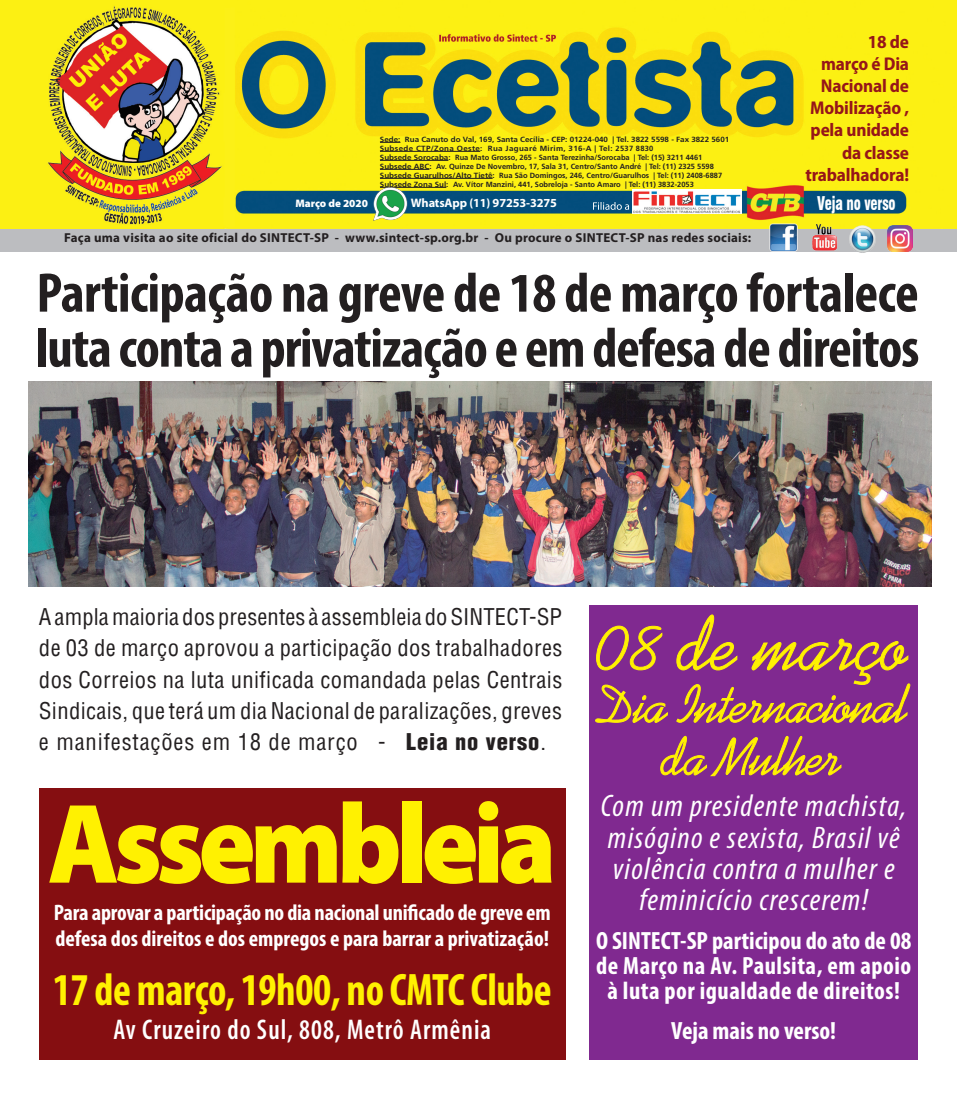
<style>
.page{position:relative;width:957px;height:1099px;background:#fff}
.page>*{position:absolute;margin:0;border:0;box-sizing:border-box;transform-origin:0 0}
.Subtitulo{font:900 114.38px "Myriad Pro";letter-spacing:-.055em;color:#fff101;scale:.93 1}
.Subtitulo-2{font:75px "Kaufmann BT";color:#fff101}
.Título{font:700 condensed 56.25px/55px "Myriad Pro";letter-spacing:-.02em;color:#231f20}
.Subtitulo-3{font:52.5px "Kaufmann BT";letter-spacing:-.02em;color:#fff101}
.Subtitulo-4{font:700 condensed 45.75px "Myriad Pro";letter-spacing:-.01em;color:#fff101;scale:.93 1}
.t1{font:italic condensed 31.25px/31.2px "Myriad Pro";letter-spacing:.04em;color:#fff;text-align:center}
.Subtitulo-5{font:600 condensed 28.62px "Myriad Pro";letter-spacing:.04em;color:#fff;scale:.93 1}
.t2{font:700 condensed 25px/25px "Myriad Pro";letter-spacing:.02em;color:#fff;text-align:center}
.t3{font:700 condensed 25px "Myriad Pro";color:#fff}
.olho{font:22.5px/31.2px "Switzerland Condensed";letter-spacing:.02em;color:#231f20;text-align:justify}
.Subtitulo-6{font:700 condensed 22.5px/26.2px "Myriad Pro";letter-spacing:-.005em;color:#fff}
.olho-2{font:700 semi-condensed 18.5px/22.1px "Myriad Pro";letter-spacing:-.01em;color:#961619;text-align:right}
.olho-3{font:900 condensed 18.5px "Swiss 721 BT";letter-spacing:-.01em;color:#fff;scale:.78 1}
.Corpo_do_texto{font:700 13px "Myriad Pro";letter-spacing:.02em;color:#231f20}
.t4{font:700 12.38px "Myriad Pro";letter-spacing:-.01em;color:#fff}
.Corpo_do_texto-2{font:900 10.88px "Myriad Pro";color:#fff}
.Corpo_do_texto-3{font:700 7.5px/9px "Frutiger LT Std";color:#231f20;scale:1.07 1}
.Corpo_do_texto-4{font:700 7.5px "Frutiger LT Std";letter-spacing:.04em;color:#231f20;scale:1.07 1}
.s1{font-family:"Switzerland Cond Black"}
</style>
<div class="page">
<div style="left:0;top:216px;width:957px;height:35px;background:#bcbdc0"></div>
<img style="left:0;top:0;width:957px;height:228px">
<svg style="left:593px;top:202px;width:36px;height:8px"></svg>
<svg style="left:380px;top:142px;width:20px;height:1px"></svg>
<hr style="left:380px;top:151px;width:100px;height:1px;background:#231f20">
<hr style="left:380px;top:160px;width:68px;height:1px;background:#231f20">
<hr style="left:380px;top:169px;width:49px;height:1px;background:#231f20">
<hr style="left:380px;top:178px;width:112px;height:1px;background:#231f20">
<hr style="left:380px;top:187px;width:66px;height:1px;background:#231f20">
<img style="left:848px;top:226px;width:29px;height:27px">
<img style="left:810px;top:225px;width:28px;height:27px">
<img style="left:769px;top:223px;width:28px;height:28px">
<img style="left:632px;top:189px;width:109px;height:25px">
<img style="left:369px;top:186px;width:39px;height:37px">
<img style="left:887px;top:226px;width:25px;height:25px">
<div style="left:39px;top:788px;width:526px;height:271px;background:#850e11"></div>
<div style="left:589px;top:605px;width:329px;height:454px;background:#802990"></div>
<svg style="left:596px;top:625px;width:66px;height:45px"></svg>
<svg style="left:595px;top:684px;width:73px;height:39px"></svg>
<svg style="left:676px;top:614px;width:234px;height:109px"></svg>
<svg style="left:660px;top:735px;width:182px;height:41px"></svg>
<img style="left:28px;top:382px;width:903px;height:204px">
<p class="Corpo_do_texto-2" style="left:295px;top:196px;width:74px">Março de 2020</p>
<p class="Corpo_do_texto-3" style="left:380px;top:134px;width:328px">Sede: Rua Canuto do Val, 169, Santa Cecília - CEP: 01224-040 | Tel. 3822 5598 - Fax 3822 5601</p>
<p class="Corpo_do_texto-4" style="left:380px;top:144px;width:257px">Subsede CTP/Zona Oeste: Rua Jaguaré Mirim, 316-A | Tel: 2537 8830</p>
<p class="Corpo_do_texto-3" style="left:380px;top:152px;width:303px">Subsede Sorocaba: Rua Mato Grosso, 265 - Santa Terezinha/Sorocaba | Tel: (15) 3211 4461</p>
<p class="Corpo_do_texto-3" style="left:380px;top:161px;width:313px">Subsede ABC: Av. Quinze De Novembro, 17, Sala 31, Centro/Santo André | Tel: (11) 2325 5598</p>
<p class="Corpo_do_texto-3" style="left:380px;top:170px;width:321px">Subsede Guarulhos/Alto Tietê: Rua São Domingos, 246, Centro/Guarulhos | Tel: (11) 2408-6887<br>Subsede Zona Sul: Av. Vítor Manzini, 441, Sobreloja - Santo Amaro | Tel: (11) 3832-2053</p>
<p class="olho-2" style="left:805px;top:31px;width:105px">18 de<br>março é Dia<br>Nacional de<br>Mobilização , pela unidade da classe trabalhadora!</p>
<p class="t4" style="left:411px;top:195px;width:148px">WhatsApp (11) 97253-3275</p>
<p class="olho-3" style="left:817px;top:192px;width:102px">Veja no verso</p>
<p class="Corpo_do_texto" style="left:64px;top:229px;width:688px">Faça uma visita ao site oficial do SINTECT-SP - www.sintect-sp.org.br - Ou procure o SINTECT-SP nas redes sociais:</p>
<p class="Título" style="left:36px;top:264px;width:885px">Participação na greve de 18 de março fortalece luta conta a privatização e em defesa de direitos</p>
<p class="olho" style="left:39px;top:600px;width:525px">A ampla maioria dos presentes à assembleia do SINTECT-SP de 03 de março aprovou a participação dos trabalhadores dos Correios na luta unificada comandada pelas Centrais Sindicais, que terá um dia Nacional de paralizações, greves e manifestações em 18 de março - <span class="s1">Leia no verso</span>.</p>
<p class="Subtitulo" style="left:48px;top:767px;width:548px">Assembleia</p>
<p class="Subtitulo-6" style="left:54px;top:898px;width:498px">Para aprovar a participação no dia nacional unificado de greve em defesa dos direitos e dos empregos e para barrar a privatização!</p>
<p class="Subtitulo-4" style="left:53px;top:960px;width:538px">17 de março, 19h00, no CMTC Clube</p>
<p class="Subtitulo-5" style="left:113px;top:1011px;width:407px">Av Cruzeiro do Sul, 808, Metrô Armênia</p>
<p class="Subtitulo-2" style="left:596px;top:601px;width:316px">08 de março</p>
<p class="Subtitulo-3" style="left:598px;top:674px;width:313px">Dia Internacional</p>
<p class="Subtitulo-3" style="left:664px;top:726px;width:181px">da Mulher</p>
<p class="t1" style="left:601px;top:790px;width:307px">Com um presidente machista, misógino e sexista, Brasil vê violência contra a mulher e feminicício crescerem!</p>
<p class="t2" style="left:596px;top:928px;width:317px">O SINTECT-SP participou do ato de 08 de Março na Av. Paulsita, em apoio à luta por igualdade de direitos!</p>
<p class="t3" style="left:671px;top:1014px;width:166px">Veja mais no verso!</p>
</div>
